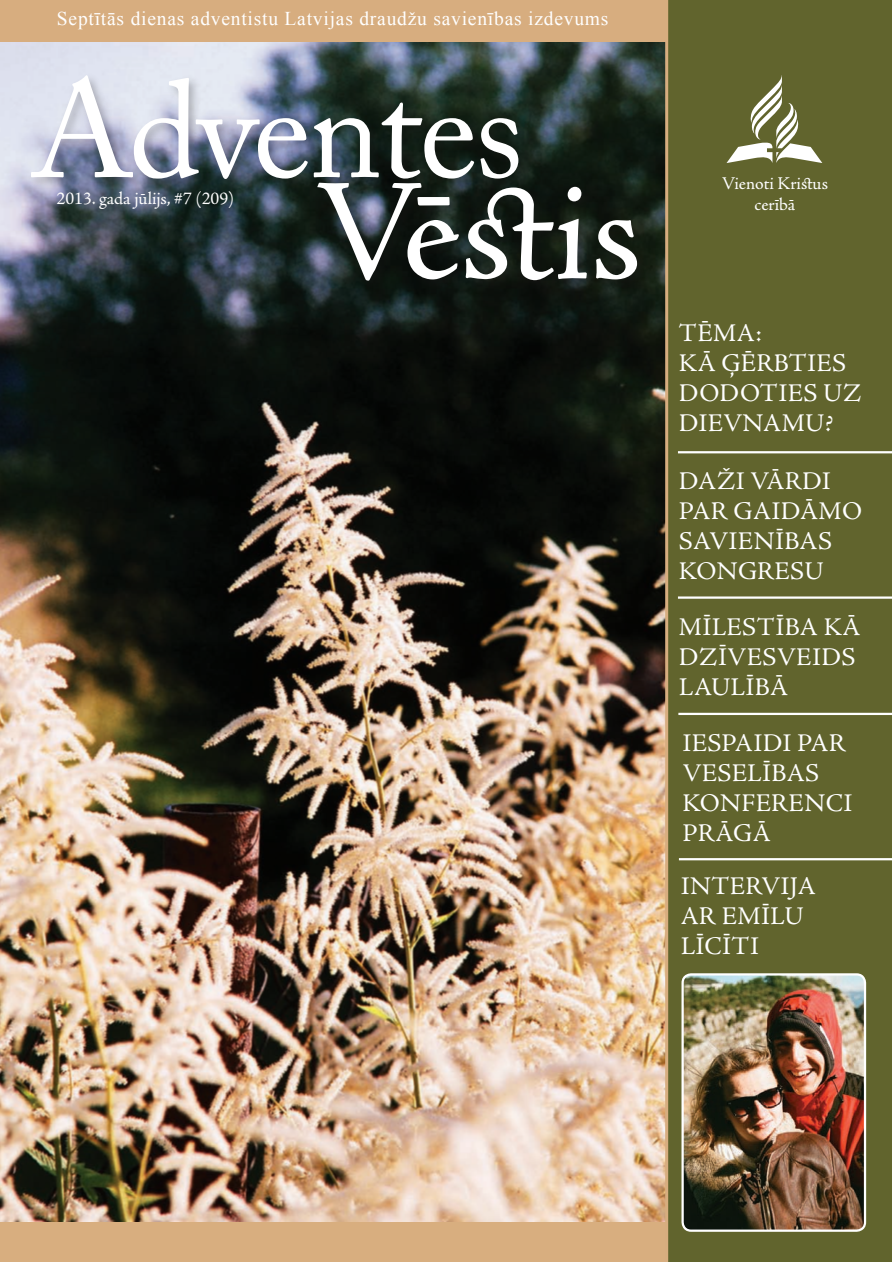
<style>
.page{position:relative;width:892px;height:1262px;background:#fff}
.page>*{position:absolute;margin:0;border:0;box-sizing:border-box;transform-origin:0 0}
.t1{font:25.5px/30px "Adobe Jenson Pro";letter-spacing:.015em;color:#fff}
.t2{font:19.5px "Times New Roman";letter-spacing:.04em;color:#fff}
.t3{font:18px/21.6px "Adobe Jenson Pro";color:#fff;text-align:center}
</style>
<div class="page">
<img style="left:0;top:42px;width:665px;height:1180px">
<div style="left:0;top:0;width:666px;height:42px;background:#d7ad7f"></div>
<div style="left:26px;top:71px;width:624px;height:223px;background:#231f20;opacity:.3"></div>
<svg style="left:31px;top:75px;width:605px;height:205px"></svg>
<div style="left:0;top:1222px;width:680px;height:39px;background:#d8ae7f"></div>
<div style="left:666px;top:0;width:225px;height:1261px;background:#61642d"></div>
<hr style="left:677px;top:451px;width:214px;height:2px;background:#fff">
<hr style="left:677px;top:596px;width:214px;height:2px;background:#fff">
<hr style="left:678px;top:712px;width:213px;height:2px;background:#fff">
<hr style="left:678px;top:857px;width:213px;height:3px;background:#fff">
<hr style="left:665px;top:0;width:3px;height:1261px;background:#d7ad7f">
<img style="left:682px;top:974px;width:182px;height:256px;border-radius:9px">
<div style="left:681px;top:973px;width:184px;height:258px;border:2px solid #fff;border-radius:9px"></div>
<svg style="left:726px;top:75px;width:96px;height:88px"></svg>
<p class="t2" style="left:57px;top:6px;width:552px">Septītās dienas adventistu Latvijas draudžu savienības izdevums</p>
<p class="t3" style="left:57px;top:188px;width:179px">2013. GADA JŪLIJS, #7 (209)</p>
<p class="t3" style="left:721px;top:172px;width:107px">VIENOTI KRISTUS<br>CERĪBĀ</p>
<p class="t1" style="left:678px;top:319px;width:184px">TĒMA:<br>KĀ ĢĒRBTIES<br>DODOTIES UZ<br>DIEVNAMU?</p>
<p class="t1" style="left:678px;top:466px;width:184px">DAŽI VĀRDI<br>PAR GAIDĀMO<br>SAVIENĪBAS<br>KONGRESU</p>
<p class="t1" style="left:678px;top:612px;width:183px">MĪLESTĪBA KĀ<br>DZĪVESVEIDS<br>LAULĪBĀ</p>
<p class="t1" style="left:682px;top:728px;width:171px">IESPAIDI PAR<br>VESELĪBAS<br>KONFERENCI<br>PRĀGĀ</p>
<p class="t1" style="left:680px;top:871px;width:137px">INT ERVIJA<br>AR EMĪLU<br>LĪCĪTI</p>
</div>
